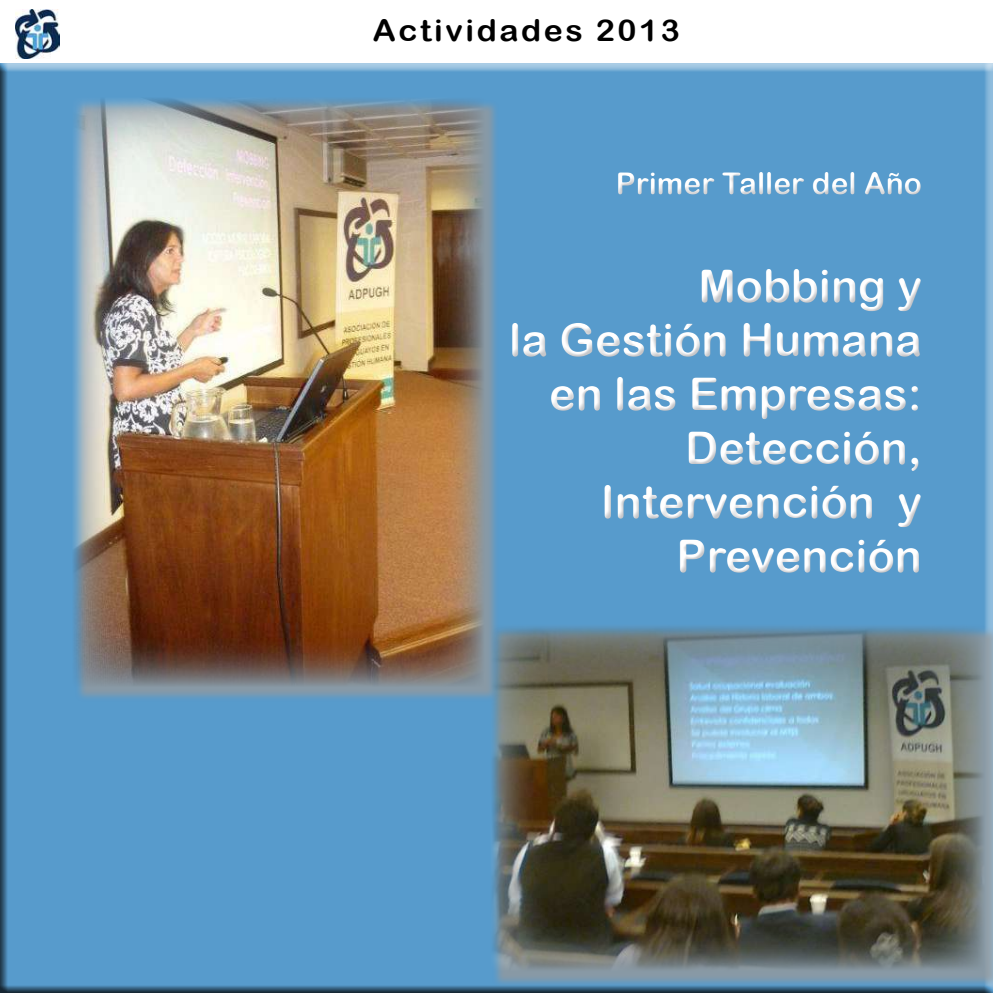
<style>
.page{position:relative;width:993px;height:993px;background:#fff}
.page>*{position:absolute;margin:0;border:0;box-sizing:border-box;transform-origin:0 0}
.t1{font:45px/54px "Arial Rounded MT Bold";color:#fff;text-align:right}
.t2{font:30px "Arial Rounded MT Bold";color:#fff}
.t3{font:30px "Arial Rounded MT Bold";letter-spacing:.08em;color:#000;scale:1.07 1}
</style>
<div class="page">
<img style="left:15px;top:9px;width:45px;height:50px">
<div style="left:0;top:62px;width:992px;height:930px;background:#000;opacity:.75"></div>
<div style="left:507px;top:167px;width:420px;height:412px;background:#b3b4b8;opacity:.75"></div>
<div style="left:75px;top:100px;width:424px;height:601px;background:#999;opacity:.75"></div>
<img style="left:73px;top:98px;width:411px;height:588px">
<div style="left:492px;top:626px;width:500px;height:360px;background:#999;opacity:.75"></div>
<div style="left:489px;top:624px;width:495px;height:347px;background:#fff;opacity:.75"></div>
<p class="t3" style="left:373px;top:12px;width:288px">Actividades 2013</p>
<p class="t2" style="left:615px;top:165px;width:308px">Primer Taller del Año</p>
<p class="t1" style="left:509px;top:258px;width:414px">Mobbing y<br>la Gestión Humana en las Empresas:<br>Detección,<br>Intervención y<br>Prevención</p>
</div>
